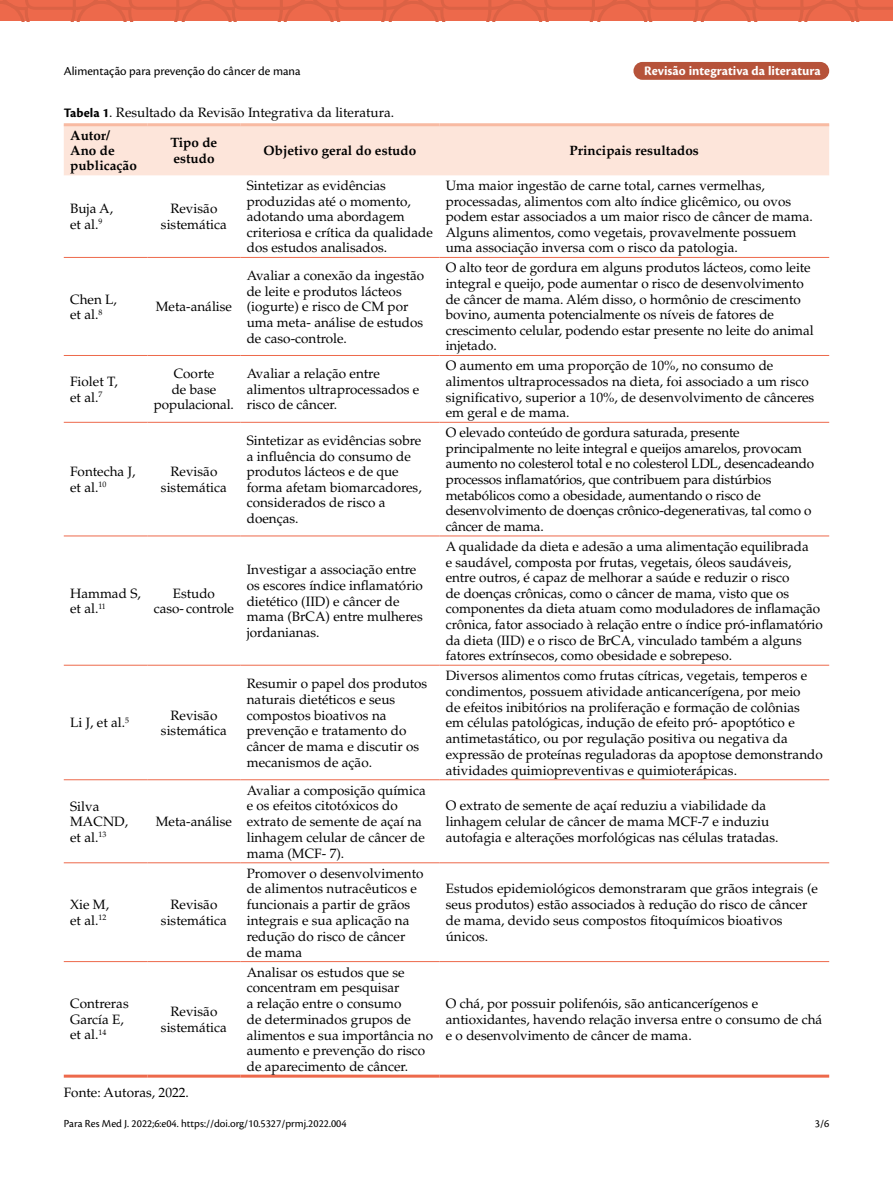
<style>
.page{position:relative;width:893px;height:1191px;background:#fff}
.page>*{position:absolute;margin:0;border:0;box-sizing:border-box;transform-origin:0 0}
.t1{font:13.5px/15.6px "Palatino LT Std";color:#000}
.t2{font:700 13.5px/15.3px "Palatino LT Std";color:#000}
.t3{font:700 13.5px "Cronos Pro";color:#fff}
.t4{font:12.75px "Cronos Pro";color:#000}
.t5{font:11.25px "Cronos Pro";color:#000}
.s1{font-family:"Cronos Pro";font-weight:700}
.s2{font-weight:700}
</style>
<div class="page">
<div style="left:633px;top:62px;width:196px;height:18px;background:#b6533a;border-radius:9px"></div>
<svg style="left:0;top:0;width:893px;height:21px;background:#e86749"></svg>
<div style="left:64px;top:126px;width:765px;height:49px;background:#fde5da"></div>
<hr style="left:64px;top:257px;width:84px;height:1px;background:#ed694b">
<hr style="left:148px;top:257px;width:92px;height:1px;background:#ed694b">
<hr style="left:240px;top:257px;width:199px;height:1px;background:#ed694b">
<hr style="left:439px;top:257px;width:390px;height:1px;background:#ed694b">
<hr style="left:64px;top:355px;width:84px;height:1px;background:#ed694b">
<hr style="left:148px;top:355px;width:92px;height:1px;background:#ed694b">
<hr style="left:240px;top:355px;width:199px;height:1px;background:#ed694b">
<hr style="left:439px;top:355px;width:390px;height:1px;background:#ed694b">
<hr style="left:64px;top:422px;width:84px;height:1px;background:#ed694b">
<hr style="left:148px;top:422px;width:92px;height:1px;background:#ed694b">
<hr style="left:240px;top:422px;width:199px;height:1px;background:#ed694b">
<hr style="left:439px;top:422px;width:390px;height:1px;background:#ed694b">
<hr style="left:64px;top:535px;width:84px;height:1px;background:#ed694b">
<hr style="left:148px;top:535px;width:92px;height:1px;background:#ed694b">
<hr style="left:240px;top:535px;width:199px;height:1px;background:#ed694b">
<hr style="left:439px;top:535px;width:390px;height:1px;background:#ed694b">
<hr style="left:64px;top:665px;width:84px;height:1px;background:#ed694b">
<hr style="left:148px;top:665px;width:92px;height:1px;background:#ed694b">
<hr style="left:240px;top:665px;width:199px;height:1px;background:#ed694b">
<hr style="left:439px;top:665px;width:390px;height:1px;background:#ed694b">
<hr style="left:64px;top:779px;width:84px;height:1px;background:#ed694b">
<hr style="left:148px;top:779px;width:92px;height:1px;background:#ed694b">
<hr style="left:240px;top:779px;width:199px;height:1px;background:#ed694b">
<hr style="left:439px;top:779px;width:390px;height:1px;background:#ed694b">
<hr style="left:64px;top:862px;width:84px;height:1px;background:#ed694b">
<hr style="left:148px;top:862px;width:92px;height:1px;background:#ed694b">
<hr style="left:240px;top:862px;width:199px;height:1px;background:#ed694b">
<hr style="left:439px;top:862px;width:390px;height:1px;background:#ed694b">
<hr style="left:64px;top:961px;width:84px;height:1px;background:#ed694b">
<hr style="left:148px;top:961px;width:92px;height:1px;background:#ed694b">
<hr style="left:240px;top:961px;width:199px;height:1px;background:#ed694b">
<hr style="left:439px;top:961px;width:390px;height:1px;background:#ed694b">
<hr style="left:64px;top:123px;width:84px;height:3px;background:#f8baa2">
<hr style="left:148px;top:123px;width:92px;height:3px;background:#f8baa2">
<hr style="left:240px;top:123px;width:199px;height:3px;background:#f8baa2">
<hr style="left:439px;top:123px;width:390px;height:3px;background:#f8baa2">
<hr style="left:64px;top:1074px;width:84px;height:3px;background:#ed694b">
<hr style="left:148px;top:1074px;width:92px;height:3px;background:#ed694b">
<hr style="left:240px;top:1074px;width:199px;height:3px;background:#ed694b">
<hr style="left:439px;top:1074px;width:390px;height:3px;background:#ed694b">
<p class="t3" style="left:644px;top:63px;width:178px">Revisão integrativa da literatura</p>
<p class="t4" style="left:64px;top:64px;width:238px">Alimentação para prevenção do câncer de mana</p>
<p class="t1" style="left:70px;top:101px;width:325px;line-height:22.8px;text-indent:-6px"><span class="s1">Tabela 1</span>. Resultado da Revisão Integrativa da literatura.<br><span class="s2">Autor/</span></p>
<p class="t2" style="left:70px;top:143px;width:68px">Ano de publicação</p>
<p class="t2" style="left:171px;top:135px;width:48px">Tipo de estudo</p>
<p class="t2" style="left:264px;top:143px;width:154px">Objetivo geral do estudo</p>
<p class="t2" style="left:570px;top:143px;width:131px">Principais resultados</p>
<p class="t1" style="left:70px;top:201px;width:45px">Buja A, et al.<sup>9</sup></p>
<p class="t1" style="left:161px;top:201px;width:67px;text-align:center">Revisão sistemática</p>
<p class="t1" style="left:247px;top:178px;width:188px">Sintetizar as evidências produzidas até o momento, adotando uma abordagem criteriosa e crítica da qualidade dos estudos analisados.</p>
<p class="t1" style="left:446px;top:178px;width:369px">Uma maior ingestão de carne total, carnes vermelhas, processadas, alimentos com alto índice glicêmico, ou ovos podem estar associados a um maior risco de câncer de mama.<br>Alguns alimentos, como vegetais, provavelmente possuem uma associação inversa com o risco da patologia.</p>
<p class="t1" style="left:70px;top:292px;width:48px">Chen L, et al.<sup>8</sup></p>
<p class="t1" style="left:156px;top:299px;width:78px">Meta-análise</p>
<p class="t1" style="left:247px;top:268px;width:179px">Avaliar a conexão da ingestão de leite e produtos lácteos (iogurte) e risco de CM por uma meta- análise de estudos de caso-controle.</p>
<p class="t1" style="left:446px;top:260px;width:369px">O alto teor de gordura em alguns produtos lácteos, como leite integral e queijo, pode aumentar o risco de desenvolvimento de câncer de mama. Além disso, o hormônio de crescimento bovino, aumenta potencialmente os níveis de fatores de crescimento celular, podendo estar presente no leite do animal injetado.</p>
<p class="t1" style="left:70px;top:374px;width:49px">Fiolet T, et al.<sup>7</sup></p>
<p class="t1" style="left:154px;top:366px;width:82px;text-align:center">Coorte<br>de base populacional.</p>
<p class="t1" style="left:247px;top:366px;width:174px">Avaliar a relação entre alimentos ultraprocessados e risco de câncer.</p>
<p class="t1" style="left:446px;top:358px;width:370px">O aumento em uma proporção de 10%, no consumo de alimentos ultraprocessados na dieta, foi associado a um risco significativo, superior a 10%, de desenvolvimento de cânceres em geral e de mama.</p>
<p class="t1" style="left:70px;top:464px;width:67px">Fontecha J, et al.<sup>10</sup></p>
<p class="t1" style="left:161px;top:464px;width:67px;text-align:center">Revisão sistemática</p>
<p class="t1" style="left:70px;top:586px;width:72px">Hammad S, et al.<sup>11</sup></p>
<p class="t1" style="left:154px;top:585px;width:82px;text-align:center">Estudo<br>caso- controle</p>
<p class="t1" style="left:70px;top:715px;width:61px">Li J, et al.<sup>5</sup></p>
<p class="t1" style="left:161px;top:707px;width:67px;text-align:center">Revisão sistemática</p>
<p class="t1" style="left:70px;top:798px;width:59px">Silva<br>MACND, et al.<sup>13</sup></p>
<p class="t1" style="left:156px;top:814px;width:78px">Meta-análise</p>
<p class="t1" style="left:70px;top:897px;width:40px">Xie M, et al.<sup>12</sup></p>
<p class="t1" style="left:161px;top:897px;width:67px;text-align:center">Revisão sistemática</p>
<p class="t1" style="left:70px;top:996px;width:60px">Contreras<br>García E, et al.<sup>14</sup></p>
<p class="t1" style="left:161px;top:1003px;width:67px;text-align:center">Revisão sistemática</p>
<p class="t1" style="left:64px;top:1085px;width:127px">Fonte: Autoras, 2022.</p>
<p class="t1" style="left:247px;top:433px;width:176px">Sintetizar as evidências sobre a influência do consumo de produtos lácteos e de que forma afetam biomarcadores, considerados de risco a doenças.</p>
<p class="t1" style="left:446px;top:425px;width:370px">O elevado conteúdo de gordura saturada, presente principalmente no leite integral e queijos amarelos, provocam aumento no colesterol total e no colesterol LDL, desencadeando processos inflamatórios, que contribuem para distúrbios metabólicos como a obesidade, aumentando o risco de desenvolvimento de doenças crônico-degenerativas, tal como o câncer de mama.</p>
<p class="t1" style="left:247px;top:562px;width:178px">Investigar a associação entre os escores índice inflamatório dietético (IID) e câncer de mama (BrCA) entre mulheres jordanianas.</p>
<p class="t1" style="left:446px;top:539px;width:379px">A qualidade da dieta e adesão a uma alimentação equilibrada<br>e saudável, composta por frutas, vegetais, óleos saudáveis, entre outros, é capaz de melhorar a saúde e reduzir o risco<br>de doenças crônicas, como o câncer de mama, visto que os componentes da dieta atuam como moduladores de inflamação crônica, fator associado à relação entre o índice pró-inflamatório da dieta (IID) e o risco de BrCA, vinculado também a alguns fatores extrínsecos, como obesidade e sobrepeso.</p>
<p class="t1" style="left:247px;top:676px;width:182px">Resumir o papel dos produtos naturais dietéticos e seus compostos bioativos na prevenção e tratamento do câncer de mama e discutir os mecanismos de ação.</p>
<p class="t1" style="left:446px;top:668px;width:379px">Diversos alimentos como frutas cítricas, vegetais, temperos e condimentos, possuem atividade anticancerígena, por meio<br>de efeitos inibitórios na proliferação e formação de colônias<br>em células patológicas, indução de efeito pró- apoptótico e antimetastático, ou por regulação positiva ou negativa da expressão de proteínas reguladoras da apoptose demonstrando atividades quimiopreventivas e quimioterápicas.</p>
<p class="t1" style="left:247px;top:782px;width:181px">Avaliar a composição química e os efeitos citotóxicos do extrato de semente de açaí na linhagem celular de câncer de mama (MCF- 7).</p>
<p class="t1" style="left:247px;top:865px;width:178px">Promover o desenvolvimento de alimentos nutracêuticos e funcionais a partir de grãos integrais e sua aplicação na redução do risco de câncer de mama</p>
<p class="t1" style="left:247px;top:964px;width:188px">Analisar os estudos que se concentram em pesquisar<br>a relação entre o consumo<br>de determinados grupos de alimentos e sua importância no aumento e prevenção do risco de aparecimento de câncer.</p>
<p class="t1" style="left:446px;top:798px;width:334px">O extrato de semente de açaí reduziu a viabilidade da linhagem celular de câncer de mama MCF-7 e induziu autofagia e alterações morfológicas nas células tratadas.</p>
<p class="t1" style="left:446px;top:881px;width:374px">Estudos epidemiológicos demonstraram que grãos integrais (e seus produtos) estão associados à redução do risco de câncer de mama, devido seus compostos fitoquímicos bioativos únicos.</p>
<p class="t1" style="left:446px;top:995px;width:378px">O chá, por possuir polifenóis, são anticancerígenos e antioxidantes, havendo relação inversa entre o consumo de chá e o desenvolvimento de câncer de mama.</p>
<p class="t5" style="left:64px;top:1117px;width:284px">Para Res Med J. 2022;6:e04. https://doi.org/10.5327/prmj.2022.004</p>
<p class="t5" style="left:815px;top:1117px;width:16px">3/6</p>
</div>
